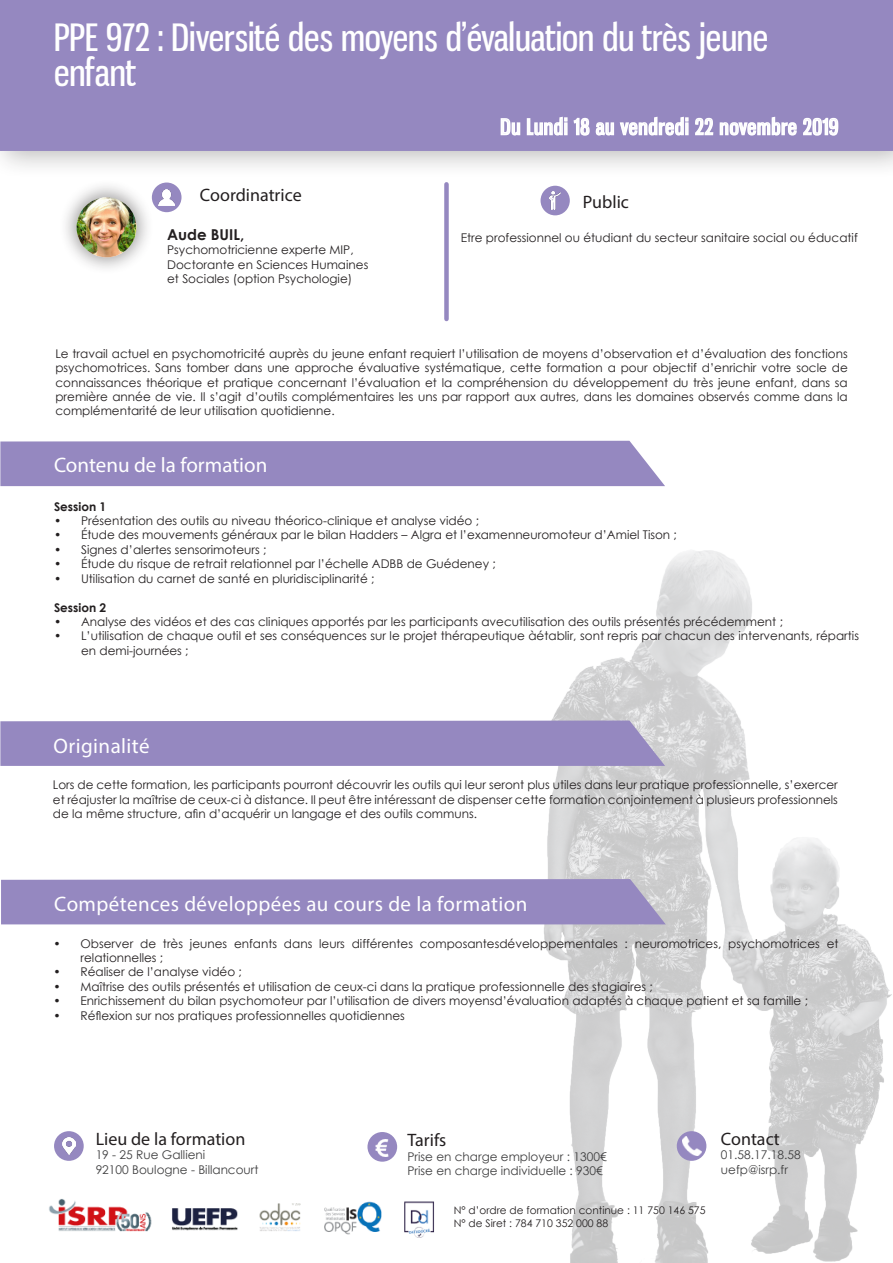
<style>
.page{position:relative;width:893px;height:1263px;background:#fff}
.page>*{position:absolute;margin:0;border:0;box-sizing:border-box;transform-origin:0 0}
.t1{font:37.5px "Gnuolane Rg";color:#fff}
.t2{font:21px "Myriad Pro";letter-spacing:.02em;color:#fff}
.t3{font:21px "Gnuolane Rg";letter-spacing:.05em;color:#fff}
.t4{font:21px "Myriad Pro";color:#fff}
.t5{font:18px "Myriad Pro";color:#231f20}
.t6{font:700 15px "Century Gothic";color:#231f20}
.t7{font:12px/14.4px "Century Gothic";color:#231f20}
.t8{font:12px "Century Gothic";color:#3e3e3f}
.t9{font:700 12px "Century Gothic";color:#231f20}
.t10{font:10.5px "Century Gothic";color:#231f20}
</style>
<div class="page">
<img style="left:543px;top:550px;width:349px;height:713px">
<div style="left:1px;top:879px;width:665px;height:45px;background:#9588c0"></div>
<svg style="left:0;top:720px;width:665px;height:46px;background:#988cc1"></svg>
<div style="left:0;top:441px;width:665px;height:45px;background:#9588c0"></div>
<div style="left:0;top:0;width:893px;height:180px;background:#231f20;opacity:.3"></div>
<div style="left:1px;top:1px;width:891px;height:149px;background:#9588c0"></div>
<div style="left:0;top:0;width:893px;height:151px;border:2px solid #9588c0"></div>
<div style="left:59px;top:179px;width:96px;height:97px;background:#231f20;opacity:.41"></div>
<img style="left:77px;top:197px;width:59px;height:60px;border-radius:30px">
<div style="left:444px;top:184px;width:5px;height:135px;background:#9588c0"></div>
<div style="left:54px;top:1131px;width:30px;height:30px;background:#9588c0;border-radius:50%"></div>
<img style="left:63px;top:1138px;width:12px;height:16px">
<div style="left:541px;top:186px;width:29px;height:29px;background:#9588c0;border-radius:50%"></div>
<img style="left:550px;top:192px;width:10px;height:17px">
<div style="left:152px;top:183px;width:30px;height:29px;background:#9588c0;border-radius:50%"></div>
<img style="left:158px;top:189px;width:16px;height:17px">
<svg style="left:500px;top:116px;width:339px;height:20px"></svg>
<div style="left:367px;top:1132px;width:30px;height:30px;background:#9588c0;border-radius:50%"></div>
<img style="left:375px;top:1139px;width:14px;height:17px">
<div style="left:677px;top:1131px;width:29px;height:30px;background:#9588c0;border-radius:50%"></div>
<img style="left:683px;top:1137px;width:18px;height:18px">
<img style="left:49px;top:1199px;width:385px;height:39px">
<p class="t1" style="left:54px;top:15px;width:716px">PPE 972 : Diversité des moyens d’évaluation du très jeune</p>
<p class="t1" style="left:54px;top:49px;width:84px">enfant</p>
<p class="t3" style="left:501px;top:114px;width:339px">Du Lundi 18 au vendredi 22 novembre 2019</p>
<p class="t5" style="left:200px;top:184px;width:103px">Coordinatrice</p>
<p class="t5" style="left:583px;top:190px;width:47px">Public</p>
<p class="t6" style="left:167px;top:223px;width:79px">Aude BUIL,</p>
<p class="t7" style="left:167px;top:242px;width:188px">Psychomotricienne experte MIP,</p>
<p class="t7" style="left:167px;top:257px;width:203px">Doctorante en Sciences Humaines</p>
<p class="t7" style="left:167px;top:271px;width:187px">et Sociales (option Psychologie)</p>
<p class="t7" style="left:461px;top:231px;width:399px">Etre professionnel ou étudiant du secteur sanitaire social ou éducatif</p>
<p class="t7" style="left:55px;top:346px;width:794px;text-align:justify">Le travail actuel en psychomotricité auprès du jeune enfant requiert l’utilisation de moyens d’observation et d’évaluation des fonctions psychomotrices. Sans tomber dans une approche évaluative systématique, cette formation a pour objectif d’enrichir votre socle de connaissances théorique et pratique concernant l’évaluation et la compréhension du développement du très jeune enfant, dans sa première année de vie. Il s’agit d’outils complémentaires les uns par rapport aux autres, dans les domaines observés comme dans la complémentarité de leur utilisation quotidienne.</p>
<p class="t4" style="left:54px;top:452px;width:215px">Contenu de la formation</p>
<p class="t9" style="left:54px;top:497px;width:54px">Session 1</p>
<p class="t7" style="left:54px;top:513px;width:426px">• Présentation des outils au niveau théorico-clinique et analyse vidéo ;</p>
<p class="t7" style="left:54px;top:528px;width:624px">• Étude des mouvements généraux par le bilan Hadders – Algra et l’examenneuromoteur d’Amiel Tison ;</p>
<p class="t7" style="left:54px;top:542px;width:214px">• Signes d’alertes sensorimoteurs ;</p>
<p class="t7" style="left:54px;top:557px;width:443px">• Étude du risque de retrait relationnel par l’échelle ADBB de Guédeney ;</p>
<p class="t7" style="left:54px;top:571px;width:322px">• Utilisation du carnet de santé en pluridisciplinarité ;</p>
<p class="t9" style="left:54px;top:598px;width:54px">Session 2</p>
<p class="t7" style="left:54px;top:614px;width:730px">• Analyse des vidéos et des cas cliniques apportés par les participants avecutilisation des outils présentés précédemment ;</p>
<p class="t7" style="left:81px;top:629px;width:779px;text-indent:-27px">• L’utilisation de chaque outil et ses conséquences sur le projet thérapeutique àétablir, sont repris par chacun des intervenants, répartis en demi-journées ;</p>
<p class="t2" style="left:54px;top:732px;width:98px">Originalité</p>
<p class="t7" style="left:53px;top:777px;width:786px;text-align:justify">Lors de cette formation, les participants pourront découvrir les outils qui leur seront plus utiles dans leur pratique professionnelle, s’exercer et réajuster la maîtrise de ceux-ci à distance. Il peut être intéressant de dispenser cette formation conjointement à plusieurs professionnels de la même structure, afin d’acquérir un langage et des outils communs.</p>
<p class="t2" style="left:54px;top:891px;width:475px">Compétences développées au cours de la formation</p>
<p class="t7" style="left:81px;top:936px;width:759px;text-indent:-27px">• Observer de très jeunes enfants dans leurs différentes composantesdéveloppementales : neuromotrices, psychomotrices et relationnelles ;</p>
<p class="t7" style="left:54px;top:965px;width:190px">• Réaliser de l’analyse vidéo ;</p>
<p class="t7" style="left:54px;top:979px;width:601px">• Maîtrise des outils présentés et utilisation de ceux-ci dans la pratique professionnelle des stagiaires ;</p>
<p class="t7" style="left:54px;top:993px;width:756px">• Enrichissement du bilan psychomoteur par l’utilisation de divers moyensd’évaluation adaptés à chaque patient et sa famille ;</p>
<p class="t7" style="left:54px;top:1008px;width:353px">• Réflexion sur nos pratiques professionnelles quotidiennes</p>
<p class="t5" style="left:96px;top:1128px;width:151px">Lieu de la formation</p>
<p class="t8" style="left:96px;top:1146px;width:111px">19 - 25 Rue Gallieni</p>
<p class="t8" style="left:96px;top:1161px;width:164px">92100 Boulogne - Billancourt</p>
<p class="t5" style="left:407px;top:1129px;width:40px">Tarifs</p>
<p class="t8" style="left:407px;top:1148px;width:201px">Prise en charge employeur : 1300€</p>
<p class="t8" style="left:407px;top:1162px;width:197px">Prise en charge individuelle : 930€</p>
<p class="t10" style="left:454px;top:1203px;width:253px">N° d’ordre de formation continue : 11 750 146 575</p>
<p class="t10" style="left:454px;top:1216px;width:156px">N° de Siret : 784 710 352 000 88</p>
<p class="t5" style="left:721px;top:1128px;width:60px">Contact</p>
<p class="t8" style="left:721px;top:1146px;width:81px">01.58.17.18.58</p>
<p class="t8" style="left:721px;top:1161px;width:69px">uefp@isrp.fr</p>
</div>
